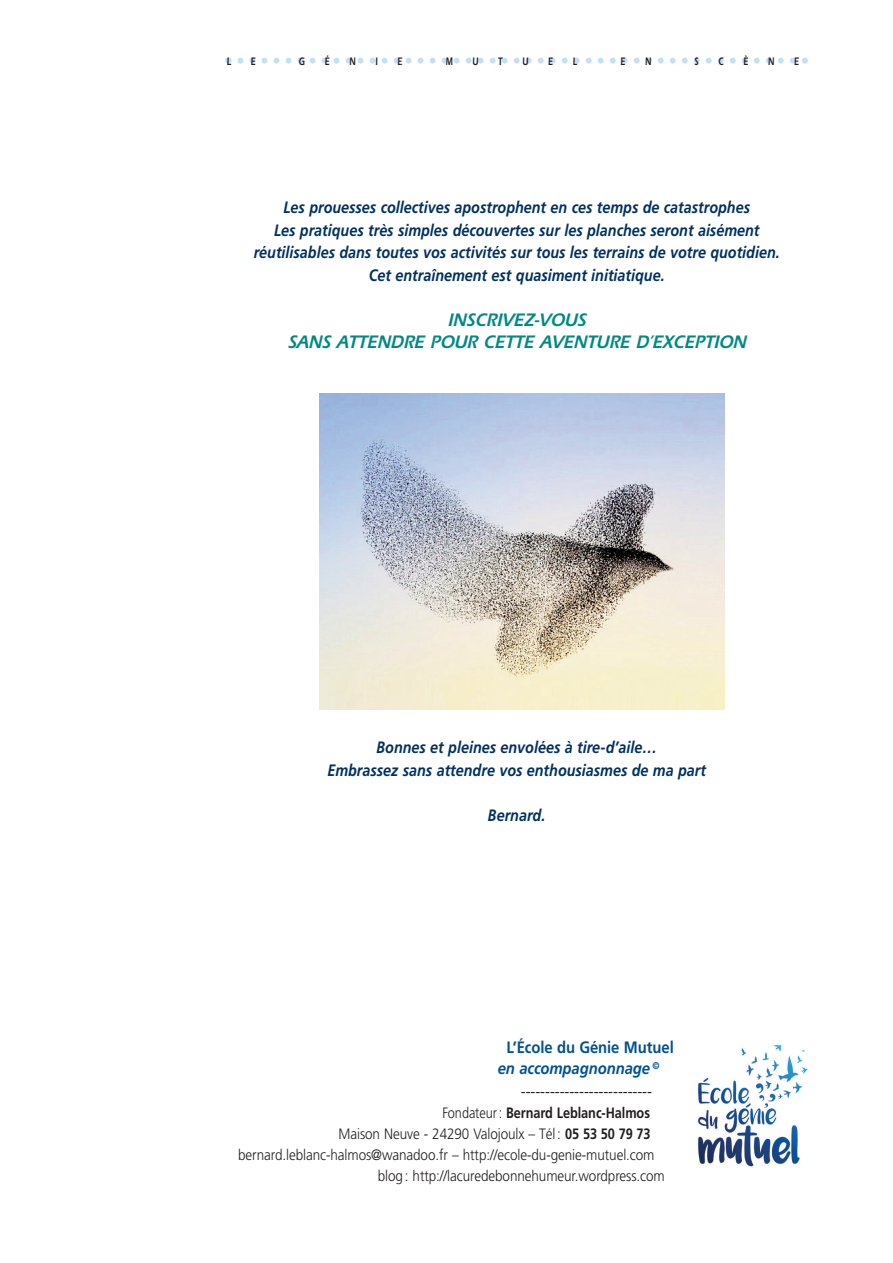
<style>
.page{position:relative;width:893px;height:1263px;background:#fff}
.page>*{position:absolute;margin:0;border:0;box-sizing:border-box;transform-origin:0 0}
.t1{font:italic 600 18.75px/22.5px "Itc Eras";color:#008a83;text-align:center;scale:.9 1}
.t2{font:italic 700 16.5px/22.5px "Frutiger";color:#003162;text-align:center;scale:.87 1}
.t3{font:700 16.5px/21px "Frutiger";letter-spacing:-.005em;color:#005294;scale:.9 1}
.t4{font:300 16.5px "Frutiger";color:#231f20;scale:.9 1}
.t5{font:300 15px "Frutiger";letter-spacing:-.005em;color:#231f20;scale:.9 1}
.t6{font:700 15px "Frutiger";letter-spacing:-.005em;color:#231f20;scale:.85 1}
.t7{font:600 11.25px "Itc Eras";color:#231f20;scale:.71 1}
.s1{font-style:italic}
.s2{font-weight:300}
.s3{font-weight:700}
</style>
<div class="page">
<svg style="left:225px;top:58px;width:583px;height:6px"></svg>
<img style="left:319px;top:393px;width:405px;height:316px">
<img style="left:698px;top:1045px;width:110px;height:122px">
<p class="t7" style="left:227px;top:58px;width:7px">L</p>
<p class="t7" style="left:251px;top:58px;width:8px">E</p>
<p class="t7" style="left:299px;top:58px;width:10px">G</p>
<p class="t7" style="left:325px;top:58px;width:8px">É</p>
<p class="t7" style="left:349px;top:58px;width:10px">N</p>
<p class="t7" style="left:376px;top:58px;width:5px">I</p>
<p class="t7" style="left:398px;top:58px;width:8px">E</p>
<p class="t7" style="left:446px;top:58px;width:11px">M</p>
<p class="t7" style="left:473px;top:58px;width:10px">U</p>
<p class="t7" style="left:498px;top:58px;width:8px">T</p>
<p class="t7" style="left:522px;top:58px;width:10px">U</p>
<p class="t7" style="left:548px;top:58px;width:8px">E</p>
<p class="t7" style="left:573px;top:58px;width:7px">L</p>
<p class="t7" style="left:620px;top:58px;width:8px">E</p>
<p class="t7" style="left:645px;top:58px;width:10px">N</p>
<p class="t7" style="left:694px;top:58px;width:7px">S</p>
<p class="t7" style="left:718px;top:58px;width:9px">C</p>
<p class="t7" style="left:743px;top:58px;width:8px">È</p>
<p class="t7" style="left:768px;top:58px;width:10px">N</p>
<p class="t7" style="left:794px;top:58px;width:8px">E</p>
<p class="t2" style="left:254px;top:198px;width:606px">Les prouesses collectives apostrophent en ces temps de catastrophes<br>Les pratiques très simples découvertes sur les planches seront aisément réutilisables dans toutes vos activités sur tous les terrains de votre quotidien.<br>Cet entraînement est quasiment initiatique.</p>
<p class="t1" style="left:287px;top:310px;width:514px">INSCRIVEZ-VOUS<br>SANS ATTENDRE POUR CETTE AVENTURE D’EXCEPTION</p>
<p class="t2" style="left:327px;top:738px;width:437px">Bonnes et pleines envolées à tire-d’aile…<br>Embrassez sans attendre vos enthousiasmes de ma part</p>
<p class="t2" style="left:488px;top:805px;width:68px">Bernard.</p>
<p class="t3" style="left:498px;top:1038px;width:197px;text-indent:9px">L’École du Génie Mutuel <span class="s1">en accompagnonnage</span> <sup>©</sup></p>
<p class="t4" style="left:521px;top:1084px;width:147px">---------------------------</p>
<p class="t6" style="left:442px;top:1106px;width:246px"><span class="s2">Fondateur:</span> Bernard Leblanc-Halmos</p>
<p class="t5" style="left:339px;top:1127px;width:348px">Maison Neuve - 24290 Valojoulx – Tél: <span class="s3">05 53 50 79 73</span></p>
<p class="t5" style="left:238px;top:1148px;width:464px">bernard.leblanc-halmos@wanadoo.fr – http://ecole-du-genie-mutuel.com</p>
<p class="t5" style="left:378px;top:1169px;width:320px">blog: http://lacuredebonnehumeur.wordpress.com</p>
</div>
